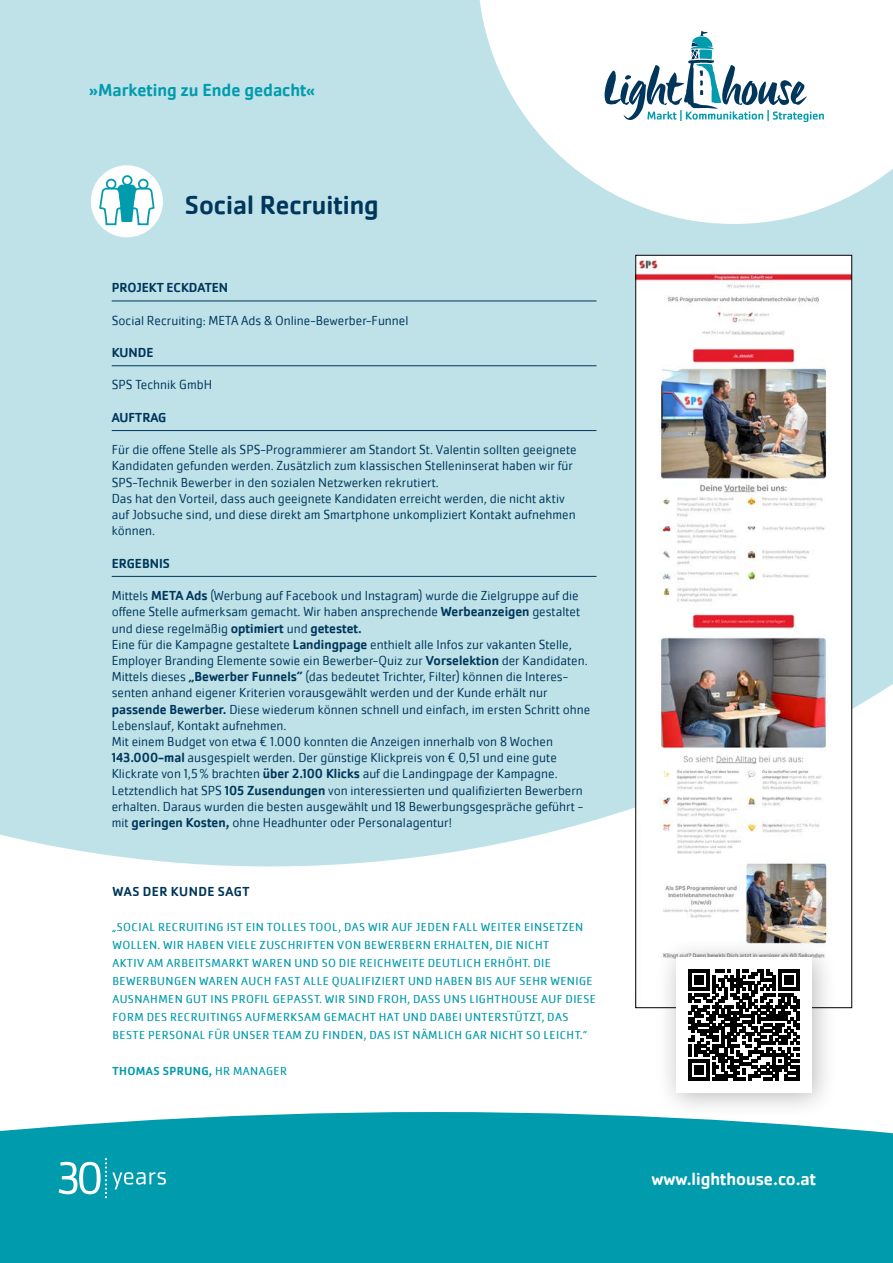
<style>
.page{position:relative;width:893px;height:1263px;background:#fff}
.page>*{position:absolute;margin:0;border:0;box-sizing:border-box;transform-origin:0 0}
.t1{font:500 27px "Cachet Pro";color:#00365b}
.t2{font:500 18px "Cachet Pro";color:#009bac}
.t3{font:500 18px "Cachet Pro";color:#fff}
.t4{font:300 13.5px/16.2px "Cachet Pro";color:#00365b}
.t5{font:500 13.5px "Cachet Pro";color:#00365b}
.t6{font:500 13.5px "Cachet Pro";letter-spacing:.035em;color:#00365b}
.t7{font:12px/18px "Cachet Pro";letter-spacing:.035em;color:#009bac}
.t8{font:500 12px "Cachet Pro";letter-spacing:.035em;color:#009bac}
.s1{font-weight:500}
.s2{font-weight:400}
</style>
<div class="page">
<div style="left:0;top:1112px;width:893px;height:151px;background:#009bac"></div>
<div style="left:0;top:0;width:893px;height:866px;background:#bee2e8"></div>
<svg style="left:478px;top:0;width:415px;height:224px"></svg>
<svg style="left:605px;top:31px;width:219px;height:91px"></svg>
<svg style="left:59px;top:1158px;width:107px;height:40px;background:#2fadbb"></svg>
<hr style="left:112px;top:301px;width:484px;height:1px;background:#00365b">
<hr style="left:112px;top:365px;width:484px;height:1px;background:#00365b">
<hr style="left:112px;top:430px;width:484px;height:1px;background:#00365b">
<hr style="left:112px;top:576px;width:484px;height:1px;background:#00365b">
<div style="left:91px;top:165px;width:72px;height:72px;background:#fff;border-radius:50%"></div>
<div style="left:106px;top:179px;width:10px;height:10px;border:2px solid #009bac;border-radius:50%"></div>
<div style="left:122px;top:175px;width:11px;height:11px;border:2px solid #009bac;border-radius:50%"></div>
<div style="left:138px;top:179px;width:11px;height:10px;border:2px solid #009bac;border-radius:50%"></div>
<svg style="left:98px;top:184px;width:57px;height:42px"></svg>
<img style="left:637px;top:257px;width:213px;height:679px">
<div style="left:635px;top:255px;width:217px;height:753px;border:1px solid #000"></div>
<div style="left:655px;top:936px;width:183px;height:183px;background:#000;opacity:.28"></div>
<div style="left:676px;top:957px;width:135px;height:135px;background:#fff"></div>
<svg style="left:688px;top:969px;width:111px;height:111px"></svg>
<hr style="left:796px;top:1065px;width:3px;height:15px;background:#000">
<h2 class="t2" style="left:89px;top:80px;width:227px">»Marketing zu Ende gedacht«</h2>
<h1 class="t1" style="left:185px;top:189px;width:195px">Social Recruiting</h1>
<p class="t5" style="left:112px;top:280px;width:118px">PROJEKT ECKDATEN</p>
<p class="t4" style="left:112px;top:312px;width:298px">Social Recruiting: META Ads &amp; Online-Bewerber-Funnel</p>
<p class="t5" style="left:112px;top:345px;width:43px">KUNDE</p>
<p class="t4" style="left:112px;top:377px;width:102px">SPS Technik GmbH</p>
<p class="t5" style="left:112px;top:409px;width:56px">AUFTRAG</p>
<p class="t4" style="left:112px;top:442px;width:466px">Für die offene Stelle als SPS-Programmierer am Standort St. Valentin sollten geeignete Kandidaten gefunden werden. Zusätzlich zum klassischen Stelleninserat haben wir für SPS-Technik Bewerber in den sozialen Netzwerken rekrutiert.<br>Das hat den Vorteil, dass auch geeignete Kandidaten erreicht werden, die nicht aktiv auf Jobsuche sind, und diese direkt am Smartphone unkompliziert Kontakt aufnehmen können.</p>
<p class="t5" style="left:112px;top:555px;width:60px">ERGEBNIS</p>
<p class="t4" style="left:112px;top:588px;width:480px">Mittels <span class="s1">META Ads</span> (Werbung auf Facebook und Instagram) wurde die Zielgruppe auf die offene Stelle aufmerksam gemacht. Wir haben ansprechende <span class="s1">Werbeanzeigen</span> gestaltet und diese regelmäßig <span class="s1">optimiert</span> und <span class="s1">getestet.<br></span>Eine für die Kampagne gestaltete <span class="s1">Landingpage</span> enthielt alle Infos zur vakanten Stelle, Employer Branding Elemente sowie ein Bewerber-Quiz zur <span class="s1">Vorselektion</span> der Kandidaten.<br>Mittels dieses <span class="s1">„Bewerber Funnels“</span> (das bedeutet Trichter, Filter) können die Interes&shy;senten anhand eigener Kriterien vorausgewählt werden und der Kunde erhält nur <span class="s1">passende Bewerber.</span> Diese wiederum können schnell und einfach, im ersten Schritt ohne Lebenslauf, Kontakt aufnehmen.<br>Mit einem Budget von etwa € 1.000 konnten die Anzeigen innerhalb von 8 Wochen <span class="s1">143.000-mal</span> ausgespielt werden. Der günstige Klickpreis von € 0,51 und eine gute Klickrate von 1,5% brachten <span class="s1">über 2.100 Klicks</span> auf die Landingpage der Kampagne.<br>Letztendlich hat SPS <span class="s1">105 Zusendungen</span> von interessierten und qualifizierten Bewerbern erhalten. Daraus wurden die besten ausgewählt und 18 Bewerbungsgespräche geführt - mit <span class="s1">geringen Kosten,</span> ohne Headhunter oder Personalagentur!</p>
<p class="t6" style="left:112px;top:883px;width:139px">WAS DER KUNDE SAGT</p>
<p class="t7" style="left:112px;top:918px;width:485px">„SOCIAL RECRUITING IST EIN TOLLES TOOL, DAS WIR AUF JEDEN FALL WEITER EINSETZEN WOLLEN. WIR HABEN VIELE ZUSCHRIFTEN VON BEWERBERN ERHALTEN, DIE NICHT<br>AKTIV AM ARBEITSMARKT WAREN UND SO DIE REICHWEITE DEUTLICH ERHÖHT. DIE BEWERBUNGEN WAREN AUCH FAST ALLE QUALIFIZIERT UND HABEN BIS AUF SEHR WENIGE AUSNAHMEN GUT INS PROFIL GEPASST. WIR SIND FROH, DASS UNS LIGHTHOUSE AUF DIESE FORM DES RECRUITINGS AUFMERKSAM GEMACHT HAT UND DABEI UNTERSTÜTZT, DAS BESTE PERSONAL FÜR UNSER TEAM ZU FINDEN, DAS IST NÄMLICH GAR NICHT SO LEICHT.“</p>
<p class="t8" style="left:112px;top:1064px;width:176px">THOMAS SPRUNG, <span class="s2">HR MANAGER</span></p>
<h2 class="t3" style="left:652px;top:1168px;width:166px">www.lighthouse.co.at</h2>
</div>
